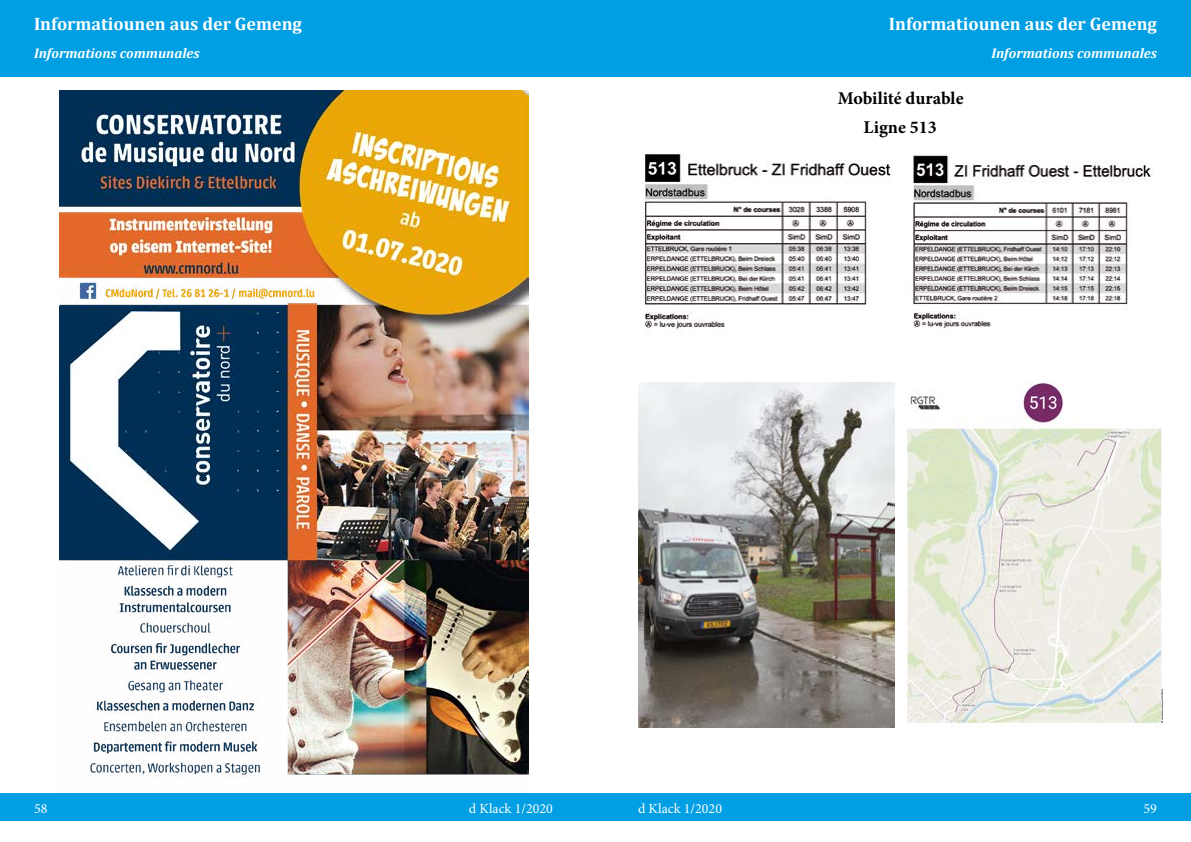
<style>
.page{position:relative;width:1191px;height:842px;background:#fff}
.page>*{position:absolute;margin:0;border:0;box-sizing:border-box;transform-origin:0 0}
.t1{font:700 18px "Cambria";color:#fff}
.t2{font:700 18px/29px "Minion Pro";color:#000;text-align:center}
.t3{font:italic 700 14px "Cambria";color:#fff}
.t4{font:14px "Minion Pro";color:#fff}
</style>
<div class="page">
<div style="left:0;top:794px;width:291px;height:27px;background:#009fe3"></div>
<div style="left:900px;top:794px;width:291px;height:27px;background:#009fe3"></div>
<div style="left:595px;top:794px;width:305px;height:27px;background:#009fe3"></div>
<div style="left:291px;top:794px;width:304px;height:27px;background:#009fe3"></div>
<div style="left:0;top:0;width:595px;height:77px;background:#009fe3"></div>
<div style="left:595px;top:0;width:596px;height:77px;background:#009fe3"></div>
<img style="left:59px;top:91px;width:469px;height:703px">
<img style="left:645px;top:153px;width:247px;height:182px">
<img style="left:913px;top:153px;width:240px;height:176px">
<img style="left:906px;top:383px;width:256px;height:341px">
<img style="left:638px;top:383px;width:256px;height:344px">
<p class="t1" style="left:34px;top:11px;width:269px">Informatiounen aus der Gemeng</p>
<p class="t3" style="left:34px;top:43px;width:167px">Informations communales</p>
<p class="t1" style="left:889px;top:11px;width:269px">Informatiounen aus der Gemeng</p>
<p class="t3" style="left:991px;top:43px;width:167px">Informations communales</p>
<p class="t2" style="left:838px;top:83px;width:127px">Mobilité durable<br>Ligne 513</p>
<p class="t4" style="left:34px;top:799px;width:15px">58</p>
<p class="t4" style="left:469px;top:799px;width:86px">d Klack 1/2020</p>
<p class="t4" style="left:638px;top:799px;width:86px">d Klack 1/2020</p>
<p class="t4" style="left:1143px;top:799px;width:15px">59</p>
</div>
